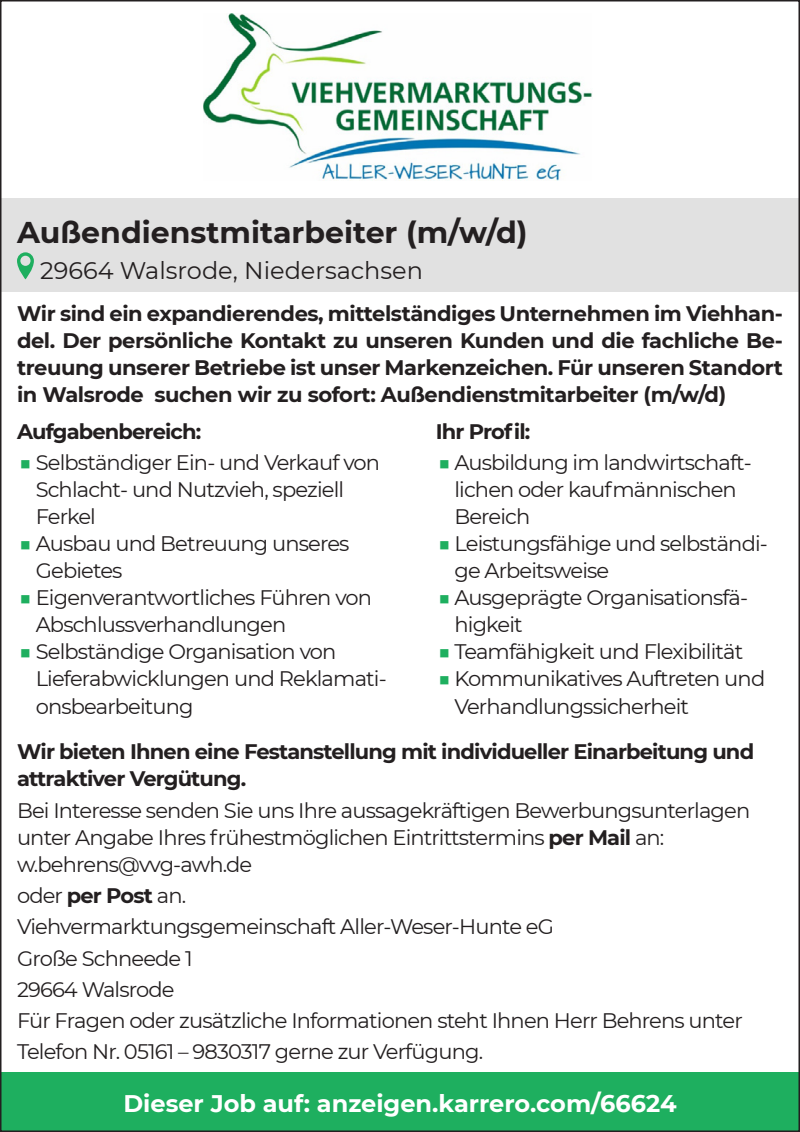
<style>
.page{position:relative;width:800px;height:1132px;background:#fff}
.page>*{position:absolute;margin:0;border:0;box-sizing:border-box;transform-origin:0 0}
.t1{font:700 30px "Montserrat";color:#231f20}
.t2{font:700 24px "Montserrat";color:#fff}
.t3{font:24px "Montserrat";color:#231f20}
.t4{font:21px/27px "Montserrat";letter-spacing:-.04em;color:#231f20}
.t5{font:700 21px/27px "Montserrat";letter-spacing:-.04em;color:#231f20;text-align:justify}
.s1{color:#1eaf5f}
.s2{font-weight:700}
</style>
<div class="page">
<img style="left:203px;top:14px;width:389px;height:167px">
<div style="left:0;top:198px;width:799px;height:94px;background:#e1e1e1"></div>
<svg style="left:17px;top:252px;width:17px;height:27px"></svg>
<div style="left:0;top:1071px;width:799px;height:60px;background:#1eaf5f"></div>
<p class="t1" style="left:17px;top:211px;width:512px">Außendienstmitarbeiter (m/w/d)</p>
<p class="t3" style="left:40px;top:254px;width:384px">29664 Walsrode, Niedersachsen</p>
<p class="t5" style="left:17px;top:299px;width:767px">Wir sind ein expandierendes, mittelständiges Unternehmen im Viehhan&shy;del. Der persönliche Kontakt zu unseren Kunden und die fachliche Be&shy;treuung unserer Betriebe ist unser Markenzeichen. Für unseren Standort in Walsrode suchen wir zu sofort: Außendienstmitarbeiter (m/w/d)</p>
<p class="t5" style="left:435px;top:417px;width:96px">Ihr Profil:</p>
<p class="t4" style="left:454px;top:448px;width:299px;text-indent:-16px"><span class="s1">■</span> Ausbildung im landwirtschaft&shy;lichen oder kaufmännischen<br>Bereich</p>
<p class="t4" style="left:454px;top:529px;width:315px;text-indent:-16px"><span class="s1">■</span> Leistungsfähige und selbständi&shy;ge Arbeitsweise</p>
<p class="t4" style="left:454px;top:583px;width:295px;text-indent:-16px"><span class="s1">■</span> Ausgeprägte Organisationsfä&shy;higkeit</p>
<p class="t4" style="left:438px;top:637px;width:307px"><span class="s1">■</span> Teamfähigkeit und Flexibilität</p>
<p class="t4" style="left:454px;top:664px;width:312px;text-indent:-16px"><span class="s1">■</span> Kommunikatives Auftreten und<br>Verhandlungssicherheit</p>
<p class="t5" style="left:17px;top:737px;width:738px">Wir bieten Ihnen eine Festanstellung mit individueller Einarbeitung und attraktiver Vergütung.</p>
<p class="t4" style="left:17px;top:795px;width:734px">Bei Interesse senden Sie uns Ihre aussagekräftigen Bewerbungsunterlagen unter Angabe Ihres frühestmöglichen Eintrittstermins <span class="s2">per Mail</span> an: w.behrens@vvg-awh.de</p>
<p class="t4" style="left:17px;top:881px;width:171px">oder <span class="s2">per Post</span> an.</p>
<p class="t4" style="left:17px;top:912px;width:538px">Viehvermarktungsgemeinschaft Aller-Weser-Hunte eG</p>
<p class="t4" style="left:17px;top:943px;width:177px">Große Schneede 1</p>
<p class="t4" style="left:17px;top:974px;width:159px">29664 Walsrode</p>
<p class="t4" style="left:17px;top:1006px;width:727px">Für Fragen oder zusätzliche Informationen steht Ihnen Herr Behrens unter</p>
<p class="t4" style="left:17px;top:1037px;width:467px">Telefon Nr. 05161 – 9830317 gerne zur Verfügung.</p>
<p class="t5" style="left:17px;top:417px;width:186px">Aufgabenbereich:</p>
<p class="t4" style="left:36px;top:448px;width:346px;text-indent:-16px"><span class="s1">■</span> Selbständiger Ein- und Verkauf von<br>Schlacht- und Nutzvieh, speziell<br>Ferkel</p>
<p class="t4" style="left:36px;top:529px;width:315px;text-indent:-16px"><span class="s1">■</span> Ausbau und Betreuung unseres<br>Gebietes</p>
<p class="t4" style="left:36px;top:583px;width:338px;text-indent:-16px"><span class="s1">■</span> Eigenverantwortliches Führen von<br>Abschlussverhandlungen</p>
<p class="t4" style="left:36px;top:637px;width:352px;text-indent:-16px"><span class="s1">■</span> Selbständige Organisation von<br>Lieferabwicklungen und Reklamati&shy;onsbearbeitung</p>
<p class="t2" style="left:123px;top:1085px;width:554px">Dieser Job auf: anzeigen.karrero.com/66624</p>
</div>
